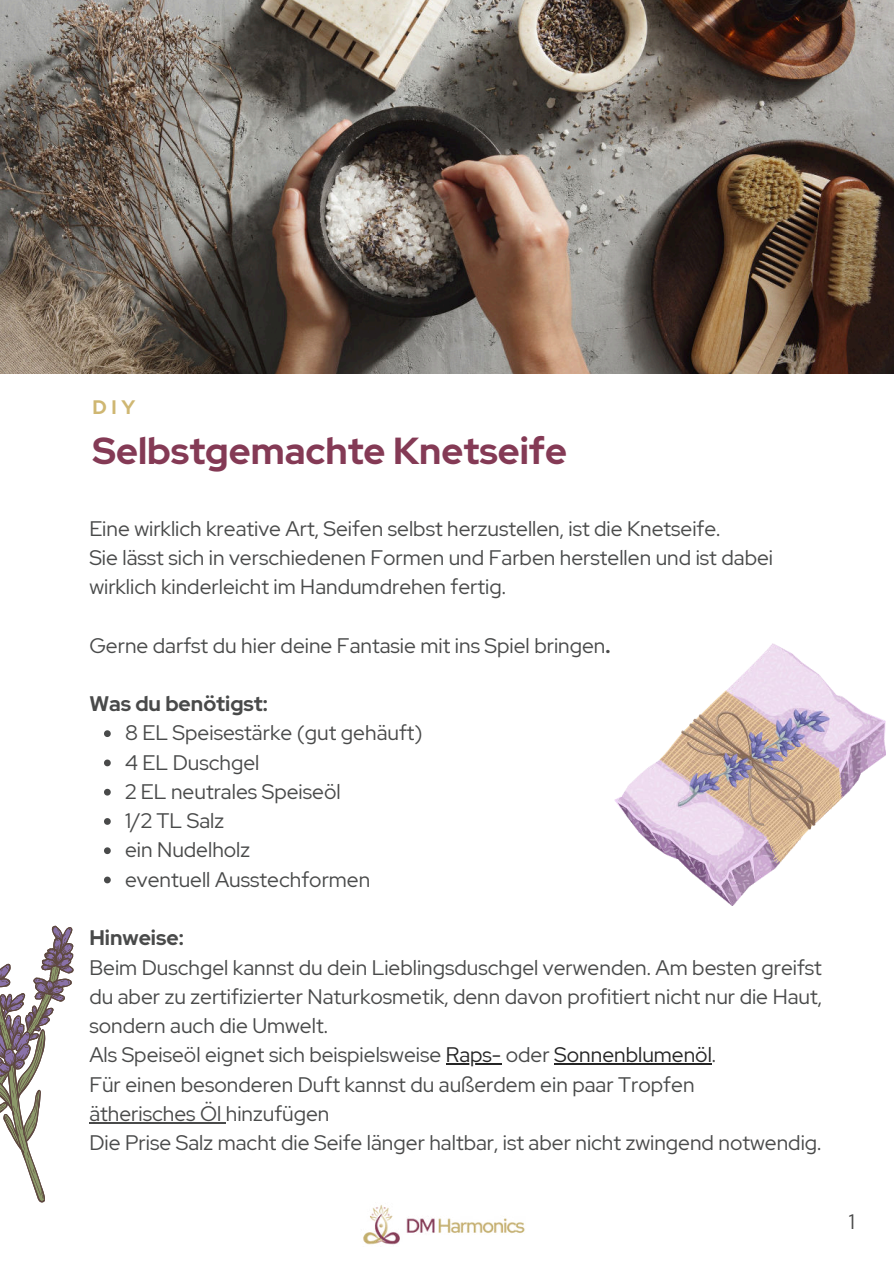
<style>
.page{position:relative;width:894px;height:1264px;background:#fff}
.page>*{position:absolute;margin:0;border:0;box-sizing:border-box;transform-origin:0 0}
.t1{font:700 37.5px "Red Hat Display";color:#843a55}
.t2{font:21px/29.2px "Red Hat Display";color:#494a4a}
.t3{font:700 21px "Red Hat Display";color:#494a4a}
.t4{font:700 19.5px "Red Hat Display";color:#cfb772}
.s1{font-weight:700}
.s2{color:#252525}
</style>
<div class="page">
<img style="left:363px;top:1205px;width:162px;height:40px">
<img style="left:0;top:0;width:893px;height:374px">
<img style="left:614px;top:643px;width:271px;height:262px">
<svg style="left:0;top:925px;width:74px;height:277px"></svg>
<svg style="left:104px;top:730px;width:7px;height:7px"></svg>
<svg style="left:104px;top:759px;width:7px;height:7px"></svg>
<svg style="left:104px;top:788px;width:7px;height:7px"></svg>
<svg style="left:104px;top:818px;width:7px;height:6px"></svg>
<svg style="left:104px;top:847px;width:7px;height:7px"></svg>
<svg style="left:104px;top:876px;width:7px;height:7px"></svg>
<hr style="left:445px;top:1063px;width:56px;height:1px;background:#252525">
<hr style="left:554px;top:1063px;width:157px;height:1px;background:#252525">
<hr style="left:89px;top:1121px;width:137px;height:2px;background:#494a4a">
<p class="t4" style="left:92px;top:394px;width:44px">DIY</p>
<h1 class="t1" style="left:92px;top:427px;width:476px">Selbstgemachte Knetseife</h1>
<p class="t2" style="left:89px;top:513px;width:685px">Eine wirklich kreative Art, Seifen selbst herzustellen, ist die Knetseife.<br>Sie lässt sich in verschiedenen Formen und Farben herstellen und ist dabei wirklich kinderleicht im Handumdrehen fertig.</p>
<p class="t2" style="left:89px;top:630px;width:522px">Gerne darfst du hier deine Fantasie mit ins Spiel bringen<span class="s1">.</span></p>
<p class="t3" style="left:89px;top:690px;width:180px">Was du benötigst:</p>
<p class="t2" style="left:125px;top:718px;width:299px">8 EL Speisestärke (gut gehäuft)<br>4 EL Duschgel<br>2 EL neutrales Speiseöl<br>1/2 TL Salz<br>ein Nudelholz<br>eventuell Ausstechformen</p>
<p class="t3" style="left:89px;top:924px;width:96px">Hinweise:</p>
<p class="t2" style="left:89px;top:952px;width:733px">Beim Duschgel kannst du dein Lieblingsduschgel verwenden. Am besten greifst du aber zu zertifizierter Naturkosmetik, denn davon profitiert nicht nur die Haut, sondern auch die Umwelt.<br>Als Speiseöl eignet sich beispielsweise <span class="s2">Raps-</span> oder <span class="s2">Sonnenblumenöl</span>.<br>Für einen besonderen Duft kannst du außerdem ein paar Tropfen<br>ätherisches Öl hinzufügen<br>Die Prise Salz macht die Seife länger haltbar, ist aber nicht zwingend notwendig.</p>
<p class="t2" style="left:848px;top:1206px;width:8px">1</p>
</div>
